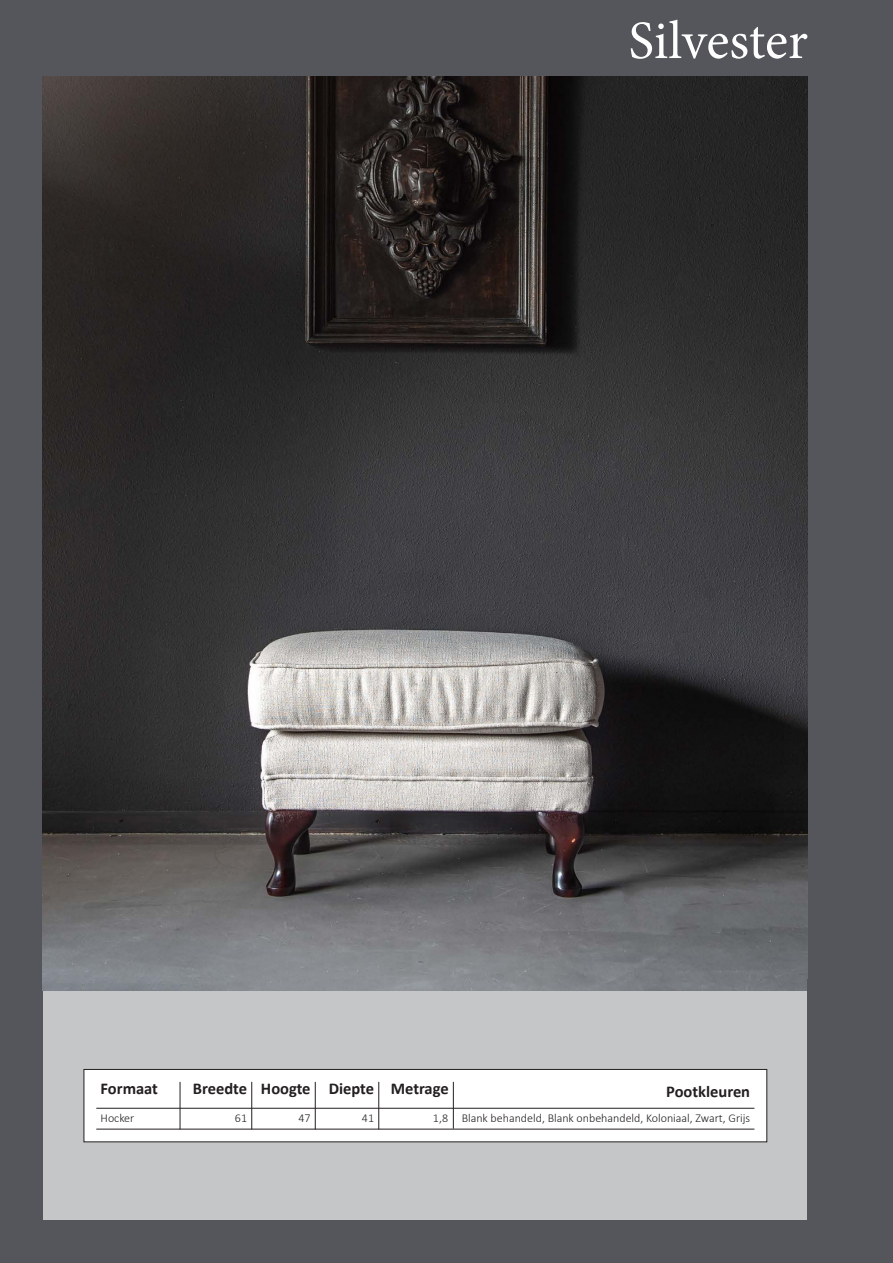
<style>
.page{position:relative;width:893px;height:1263px;background:#fff}
.page>*{position:absolute;margin:0;border:0;box-sizing:border-box;transform-origin:0 0}
.t1{font:54px "Minion Pro";letter-spacing:-.005em;color:#fff}
.t2{font:700 16.5px "Calibri";color:#231f20}
.t3{font:300 12px "Calibri";color:#231f20}
</style>
<div class="page">
<div style="left:0;top:991px;width:808px;height:272px;background:#c5c6c8"></div>
<div style="left:84px;top:1069px;width:683px;height:73px;background:#fff"></div>
<div style="left:84px;top:1069px;width:683px;height:73px;border:1px solid #231f20"></div>
<div style="left:0;top:1220px;width:827px;height:43px;background:#54565c"></div>
<div style="left:0;top:951px;width:43px;height:312px;background:#54565c"></div>
<div style="left:0;top:0;width:893px;height:991px;background:#54565c"></div>
<hr style="left:180px;top:1082px;width:1px;height:47px;background:#231f20">
<hr style="left:453px;top:1082px;width:1px;height:47px;background:#231f20">
<hr style="left:96px;top:1108px;width:658px;height:1px;background:#231f20">
<hr style="left:251px;top:1082px;width:1px;height:47px;background:#231f20">
<hr style="left:315px;top:1082px;width:1px;height:47px;background:#231f20">
<hr style="left:378px;top:1082px;width:1px;height:47px;background:#231f20">
<hr style="left:96px;top:1129px;width:658px;height:1px;background:#231f20">
<img style="left:43px;top:77px;width:765px;height:914px">
<div style="left:808px;top:979px;width:85px;height:284px;background:#54565c"></div>
<p class="t1" style="left:628px;top:5px;width:181px">Silvester</p>
<p class="t2" style="left:101px;top:1077px;width:59px">Formaat</p>
<p class="t2" style="left:193px;top:1077px;width:56px">Breedte</p>
<p class="t3" style="left:101px;top:1111px;width:35px">Hocker</p>
<p class="t2" style="left:261px;top:1077px;width:51px">Hoogte</p>
<p class="t2" style="left:329px;top:1077px;width:47px">Diepte</p>
<p class="t2" style="left:391px;top:1077px;width:59px">Metrage</p>
<p class="t2" style="left:666px;top:1080px;width:85px">Pootkleuren</p>
<p class="t3" style="left:235px;top:1111px;width:14px">61</p>
<p class="t3" style="left:298px;top:1111px;width:14px">47</p>
<p class="t3" style="left:362px;top:1111px;width:14px">41</p>
<p class="t3" style="left:433px;top:1111px;width:17px">1,8</p>
<p class="t3" style="left:462px;top:1111px;width:290px">Blank behandeld, Blank onbehandeld, Koloniaal, Zwart, Grijs</p>
</div>
